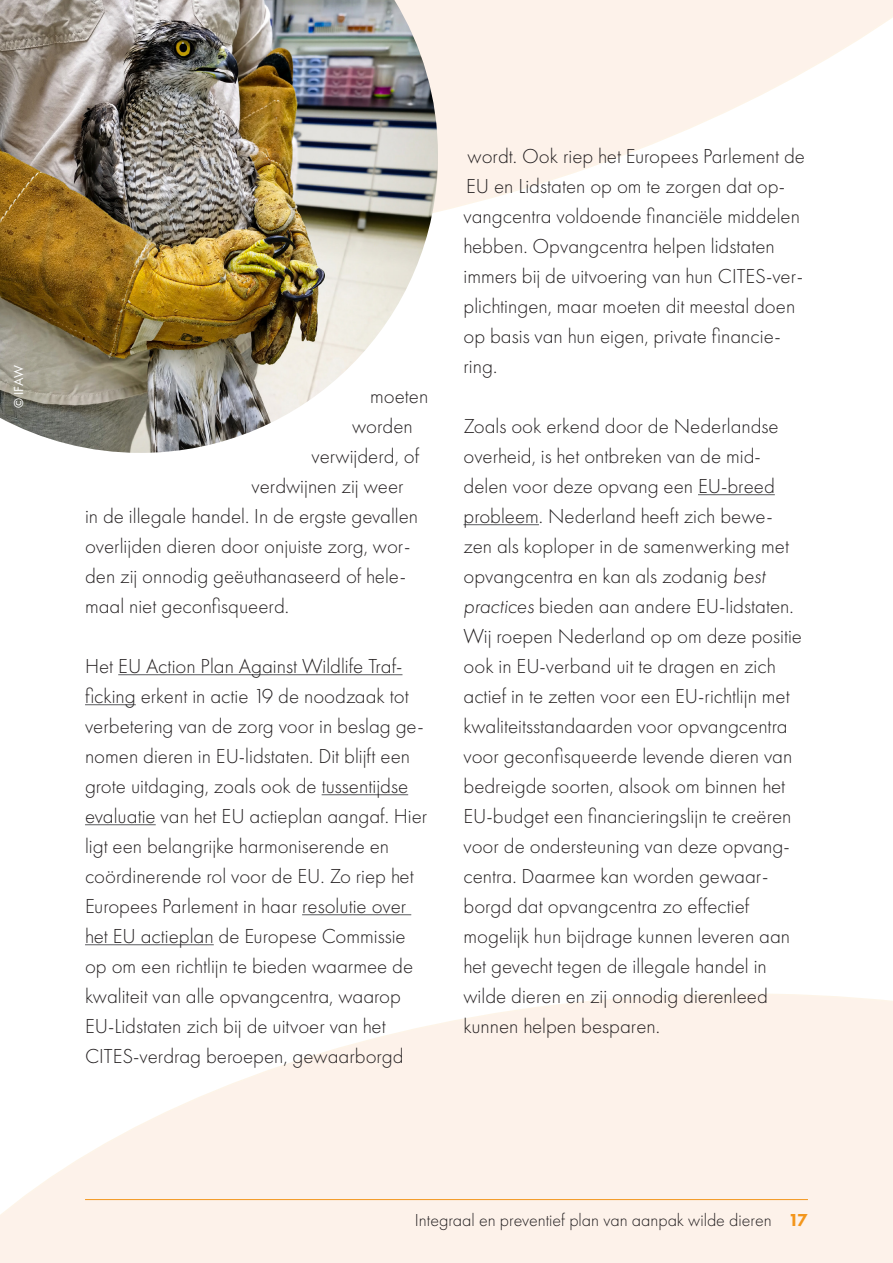
<style>
.page{position:relative;width:893px;height:1263px;background:#fff}
.page>*{position:absolute;margin:0;border:0;box-sizing:border-box;transform-origin:0 0}
.t1{font:300 21px/30px "Futura PT";color:#231f20}
.t2{font:300 18px "Futura PT";color:#231f20}
.WAP_body_copy{font:13.5px "Futura PT";color:#fff}
.s1{font-style:italic}
.s2{font-weight:800;color:#f3961c}
</style>
<div class="page">
<svg style="left:0;top:993px;width:893px;height:270px"></svg>
<svg style="left:438px;top:0;width:455px;height:212px"></svg>
<hr style="left:85px;top:1199px;width:723px;height:1px;background:#f3961c">
<hr style="left:118px;top:674px;width:284px;height:1px;background:#6c6d70">
<hr style="left:85px;top:704px;width:51px;height:1px;background:#6c6d70">
<hr style="left:322px;top:794px;width:86px;height:1px;background:#6c6d70">
<hr style="left:85px;top:824px;width:71px;height:1px;background:#6c6d70">
<hr style="left:302px;top:914px;width:109px;height:1px;background:#6c6d70">
<hr style="left:85px;top:944px;width:129px;height:1px;background:#6c6d70">
<hr style="left:698px;top:494px;width:77px;height:1px;background:#6c6d70">
<hr style="left:463px;top:524px;width:76px;height:1px;background:#6c6d70">
<img style="left:0;top:0;width:438px;height:453px">
<h1 class="WAP_body_copy" style="left:11px;top:408px;width:44px;rotate:-90deg">© IFAW</h1>
<p class="t1" style="left:370px;top:381px;width:60px">moeten</p>
<p class="t1" style="left:352px;top:411px;width:62px">worden</p>
<p class="t1" style="left:312px;top:441px;width:109px">verwijderd, of</p>
<p class="t1" style="left:252px;top:471px;width:154px">verdwijnen zij weer</p>
<p class="t1" style="left:85px;top:501px;width:335px">in de illegale handel. In de ergste gevallen</p>
<p class="t1" style="left:85px;top:531px;width:327px">overlijden dieren door onjuiste zorg, wor-</p>
<p class="t1" style="left:85px;top:561px;width:322px">den zij onnodig geëuthanaseerd of hele-</p>
<p class="t1" style="left:85px;top:591px;width:206px">maal niet geconfisqueerd.</p>
<p class="t1" style="left:85px;top:651px;width:344px">Het EU Action Plan Against Wildlife Traf&shy;ficking erkent in actie 19 de noodzaak tot verbetering van de zorg voor in beslag ge&shy;nomen dieren in EU-lidstaten. Dit blijft een grote uitdaging, zoals ook de tussentijdse evaluatie van het EU actieplan aangaf. Hier ligt een belangrijke harmoniserende en coördinerende rol voor de EU. Zo riep het Europees Parlement in haar resolutie over het EU actieplan de Europese Commissie op om een richtlijn te bieden waarmee de kwaliteit van alle opvangcentra, waarop EU-Lidstaten zich bij de uitvoer van het CITES-verdrag beroepen, gewaarborgd</p>
<p class="t1" style="left:463px;top:141px;width:343px">wordt. Ook riep het Europees Parlement de EU en Lidstaten op om te zorgen dat op&shy;vangcentra voldoende financiële middelen hebben. Opvangcentra helpen lidstaten immers bij de uitvoering van hun CITES-ver&shy;plichtingen, maar moeten dit meestal doen op basis van hun eigen, private financie&shy;ring.</p>
<p class="t1" style="left:463px;top:411px;width:340px">Zoals ook erkend door de Nederlandse overheid, is het ontbreken van de mid&shy;delen voor deze opvang een EU-breed probleem. Nederland heeft zich bewe&shy;zen als koploper in de samenwerking met opvangcentra en kan als zodanig <span class="s1">best practices</span> bieden aan andere EU-lidstaten.<br>Wij roepen Nederland op om deze positie ook in EU-verband uit te dragen en zich actief in te zetten voor een EU-richtlijn met kwaliteitsstandaarden voor opvangcentra voor geconfisqueerde levende dieren van bedreigde soorten, alsook om binnen het EU-budget een financieringslijn te creëren voor de ondersteuning van deze opvang&shy;centra. Daarmee kan worden gewaar&shy;borgd dat opvangcentra zo effectief mogelijk hun bijdrage kunnen leveren aan het gevecht tegen de illegale handel in wilde dieren en zij onnodig dierenleed kunnen helpen besparen.</p>
<p class="t2" style="left:415px;top:1209px;width:395px">Integraal en preventief plan van aanpak wilde dieren <span class="s2">17</span></p>
</div>
